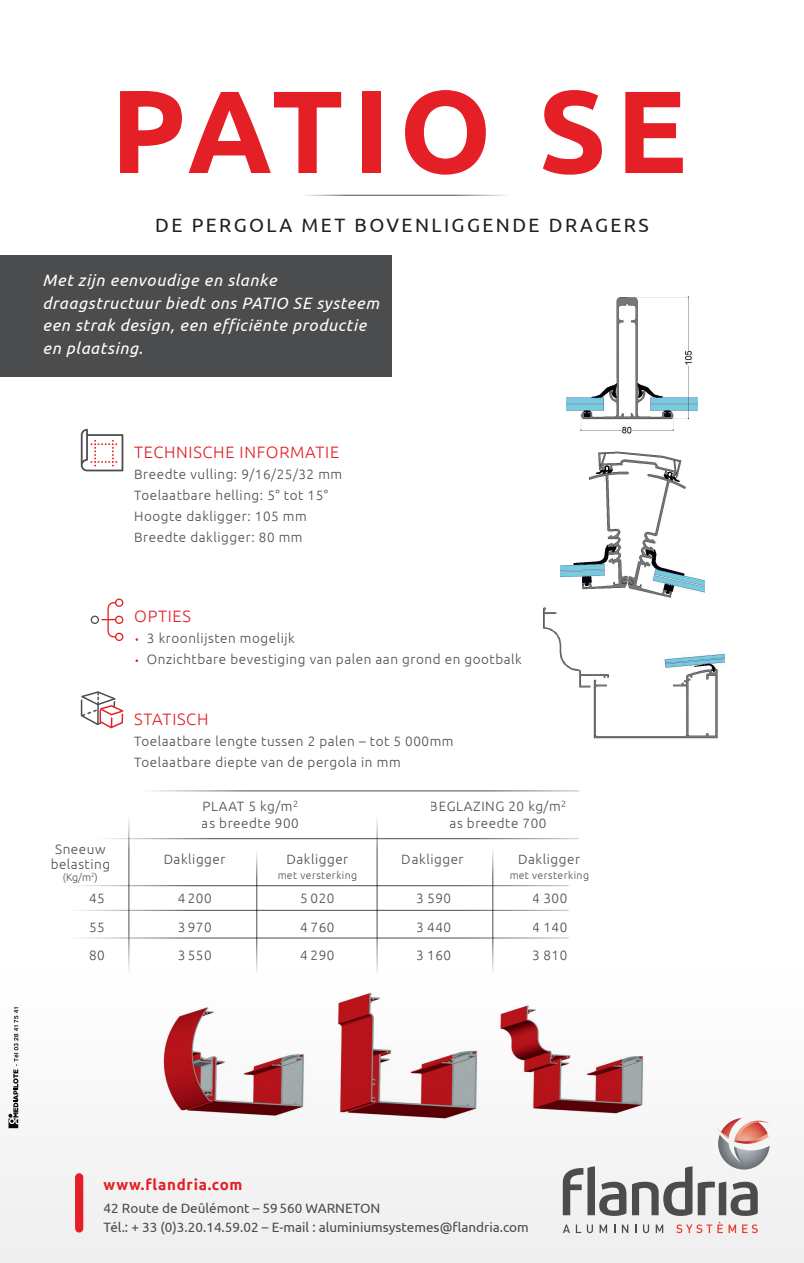
<style>
.page{position:relative;width:804px;height:1263px;background:#fff}
.page>*{position:absolute;margin:0;border:0;box-sizing:border-box;transform-origin:0 0}
.t1{font:19.35px "Ubuntu";letter-spacing:.125em;color:#231f20}
.t2{font:italic 16.5px/22.5px "Ubuntu";letter-spacing:.04em;color:#fff}
.t3{font:300 16.5px "Ubuntu";letter-spacing:.04em;color:#e41f25}
.t4{font:700 15px "Ubuntu";letter-spacing:.05em;color:#e41f25}
.t5{font:300 13.5px/28.5px "Ubuntu";letter-spacing:.04em;color:#4b4c4d;text-align:justify}
.t6{font:13.5px "Ubuntu";color:#4b4c4d}
.t7{font:300 10.5px "Ubuntu";letter-spacing:.04em;color:#4b4c4d}
</style>
<div class="page">
<div style="left:0;top:969px;width:804px;height:294px;background:#efeff0"></div>
<div style="left:75px;top:1177px;width:8px;height:51px;background:#e41f25"></div>
<img style="left:566px;top:296px;width:131px;height:138px">
<img style="left:560px;top:451px;width:144px;height:147px">
<img style="left:543px;top:607px;width:181px;height:132px">
<div style="left:0;top:255px;width:391px;height:122px;background:#4b4c4d"></div>
<svg style="left:120px;top:91px;width:62px;height:82px"></svg>
<svg style="left:189px;top:92px;width:152px;height:81px"></svg>
<div style="left:362px;top:92px;width:18px;height:81px;background:#e41f25"></div>
<svg style="left:405px;top:90px;width:81px;height:85px"></svg>
<svg style="left:543px;top:90px;width:59px;height:85px"></svg>
<svg style="left:625px;top:92px;width:58px;height:81px"></svg>
<svg style="left:91px;top:598px;width:32px;height:43px"></svg>
<svg style="left:81px;top:429px;width:42px;height:42px"></svg>
<hr style="left:128px;top:812px;width:1px;height:161px;background:#fff">
<hr style="left:377px;top:812px;width:1px;height:161px;background:#fff">
<hr style="left:256px;top:847px;width:1px;height:126px;background:#fff">
<hr style="left:492px;top:845px;width:1px;height:128px;background:#fff">
<svg style="left:81px;top:691px;width:42px;height:37px"></svg>
<img style="left:155px;top:973px;width:512px;height:146px">
<svg style="left:9px;top:1007px;width:9px;height:121px"></svg>
<svg style="left:632px;top:1118px;width:138px;height:98px"></svg>
<svg style="left:563px;top:1166px;width:63px;height:50px"></svg>
<svg style="left:563px;top:1224px;width:7px;height:9px"></svg>
<svg style="left:576px;top:1224px;width:5px;height:9px"></svg>
<svg style="left:587px;top:1224px;width:6px;height:9px"></svg>
<svg style="left:599px;top:1224px;width:8px;height:9px"></svg>
<svg style="left:622px;top:1224px;width:6px;height:9px"></svg>
<svg style="left:643px;top:1224px;width:6px;height:9px"></svg>
<svg style="left:655px;top:1224px;width:8px;height:9px"></svg>
<svg style="left:676px;top:1222px;width:60px;height:11px"></svg>
<svg style="left:742px;top:1224px;width:15px;height:9px"></svg>
<p class="t1" style="left:155px;top:213px;width:495px">DE PERGOLA MET BOVENLIGGENDE DRAGERS</p>
<p class="t2" style="left:43px;top:269px;width:338px">Met zijn eenvoudige en slanke draagstructuur biedt ons PATIO SE systeem een strak design, een efficiënte productie en plaatsing.</p>
<p class="t3" style="left:134px;top:442px;width:206px">TECHNISCHE INFORMATIE</p>
<p class="t5" style="left:134px;top:460px;width:209px">Breedte vulling: 9/16/25/32 mm</p>
<p class="t5" style="left:134px;top:481px;width:195px">Toelaatbare helling: 5° tot 15°</p>
<p class="t5" style="left:134px;top:502px;width:174px">Hoogte dakligger: 105 mm</p>
<p class="t5" style="left:134px;top:523px;width:170px">Breedte dakligger: 80 mm</p>
<p class="t3" style="left:134px;top:606px;width:58px">OPTIES</p>
<p class="t5" style="left:147px;top:624px;width:149px">3 kroonlijsten mogelijk</p>
<p class="t5" style="left:147px;top:645px;width:376px">Onzichtbare bevestiging van palen aan grond en gootbalk</p>
<p class="t3" style="left:134px;top:709px;width:76px">STATISCH</p>
<p class="t5" style="left:134px;top:726px;width:321px">Toelaatbare lengte tussen 2 palen – tot 5 000mm</p>
<p class="t5" style="left:134px;top:747px;width:268px">Toelaatbare diepte van de pergola in mm</p>
<p class="t5" style="left:202px;top:798px;width:98px;line-height:16.5px">PLAAT 5 kg/m<sup>2 </sup>as breedte 900</p>
<p class="t5" style="left:430px;top:798px;width:138px;line-height:16.5px;text-align:center">BEGLAZING 20 kg/m<sup>2 </sup>as breedte 700</p>
<p class="t5" style="left:286px;top:844px;width:63px">Dakligger</p>
<p class="t7" style="left:277px;top:869px;width:81px">met versterking</p>
<p class="t5" style="left:51px;top:841px;width:61px;line-height:15px;text-align:center">Sneeuw belasting</p>
<p class="t7" style="left:63px;top:871px;width:36px">(Kg/m<sup>2</sup>)</p>
<p class="t5" style="left:164px;top:844px;width:63px">Dakligger</p>
<p class="t5" style="left:402px;top:844px;width:63px">Dakligger</p>
<p class="t5" style="left:417px;top:884px;width:36px">3 590<br>3 440<br>3 160</p>
<p class="t5" style="left:533px;top:884px;width:36px">4 300<br>4 140<br>3 810</p>
<p class="t5" style="left:518px;top:844px;width:63px">Dakligger</p>
<p class="t7" style="left:509px;top:869px;width:81px">met versterking</p>
<p class="t5" style="left:89px;top:884px;width:17px">45<br>55<br>80</p>
<p class="t5" style="left:177px;top:884px;width:36px">4 200<br>3 970<br>3 550</p>
<p class="t5" style="left:300px;top:884px;width:36px">5 020<br>4 760<br>4 290</p>
<p class="t4" style="left:103px;top:1175px;width:140px">www.flandria.com</p>
<p class="t6" style="left:103px;top:1200px;width:278px">42 Route de Deûlémont – 59560 WARNETON</p>
<p class="t6" style="left:103px;top:1219px;width:427px">Tél.: + 33 (0)3.20.14.59.02 – E-mail : aluminiumsystemes@flandria.com</p>
</div>
